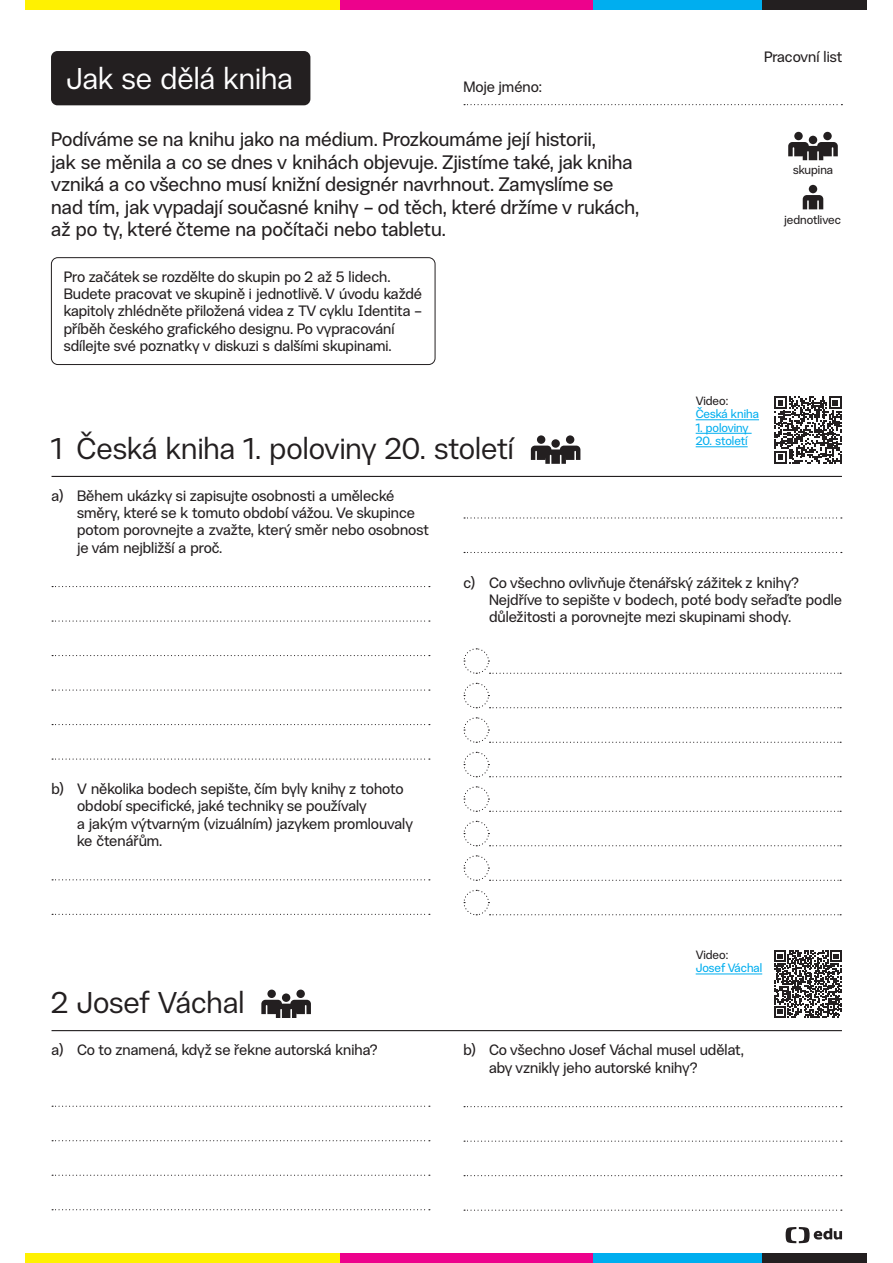
<style>
.page{position:relative;width:893px;height:1263px;background:#fff}
.page>*{position:absolute;margin:0;border:0;box-sizing:border-box;transform-origin:0 0}
.MK-nadpis{font:30px "Identita 1.8 Logo";color:#231f20}
.MK-nadpis_negativ{font:30px "Identita 1.8 Logo";color:#fff}
.PL-perex{font:19.5px/22.5px "Identita 1.8";color:#231f20}
.PL-text_odsazeni{font:15px/17.2px "Identita 1.8";color:#231f20}
.PL-text{font:15px/17.2px "Identita 1.8";color:#231f20}
.PL-popisek{font:12px/13.5px "Identita 1.8";color:#00aeef}
.PL-popisek-2{font:12px "Identita 1.8";color:#231f20}
.s1{color:#231f20}
</style>
<div class="page">
<div style="left:761px;top:0;width:106px;height:10px;background:#231f20"></div>
<div style="left:26px;top:0;width:315px;height:10px;background:#fff101"></div>
<div style="left:341px;top:0;width:252px;height:10px;background:#ed028c"></div>
<div style="left:593px;top:0;width:168px;height:10px;background:#00aeef"></div>
<div style="left:761px;top:1253px;width:106px;height:10px;background:#231f20"></div>
<div style="left:26px;top:1253px;width:315px;height:10px;background:#fff101"></div>
<div style="left:341px;top:1253px;width:252px;height:10px;background:#ed028c"></div>
<div style="left:593px;top:1253px;width:168px;height:10px;background:#00aeef"></div>
<svg style="left:786px;top:1227px;width:56px;height:16px"></svg>
<svg style="left:52px;top:586px;width:378px;height:1px"></svg>
<svg style="left:52px;top:620px;width:378px;height:2px"></svg>
<svg style="left:52px;top:655px;width:378px;height:1px"></svg>
<svg style="left:52px;top:689px;width:378px;height:2px"></svg>
<svg style="left:52px;top:724px;width:378px;height:1px"></svg>
<svg style="left:52px;top:758px;width:378px;height:2px"></svg>
<svg style="left:52px;top:879px;width:378px;height:1px"></svg>
<svg style="left:52px;top:914px;width:378px;height:1px"></svg>
<svg style="left:52px;top:1106px;width:378px;height:1px"></svg>
<svg style="left:52px;top:1140px;width:378px;height:1px"></svg>
<svg style="left:52px;top:1175px;width:378px;height:1px"></svg>
<svg style="left:52px;top:1209px;width:378px;height:1px"></svg>
<svg style="left:464px;top:104px;width:378px;height:1px"></svg>
<hr style="left:52px;top:476px;width:790px;height:1px;background:#231f20">
<hr style="left:52px;top:1030px;width:790px;height:1px;background:#231f20">
<svg style="left:464px;top:517px;width:378px;height:1px"></svg>
<svg style="left:464px;top:552px;width:378px;height:1px"></svg>
<svg style="left:463px;top:648px;width:378px;height:26px"></svg>
<svg style="left:463px;top:682px;width:378px;height:27px"></svg>
<svg style="left:463px;top:717px;width:378px;height:26px"></svg>
<svg style="left:463px;top:751px;width:378px;height:27px"></svg>
<svg style="left:463px;top:786px;width:378px;height:26px"></svg>
<svg style="left:463px;top:820px;width:378px;height:27px"></svg>
<svg style="left:463px;top:855px;width:378px;height:26px"></svg>
<svg style="left:463px;top:889px;width:378px;height:27px"></svg>
<svg style="left:464px;top:1106px;width:378px;height:1px"></svg>
<svg style="left:464px;top:1140px;width:378px;height:2px"></svg>
<svg style="left:464px;top:1175px;width:378px;height:1px"></svg>
<svg style="left:464px;top:1209px;width:378px;height:2px"></svg>
<div style="left:51px;top:51px;width:259px;height:54px;background:#231f20;border-radius:6px"></div>
<hr style="left:696px;top:419px;width:63px;height:1px;background:#00aeef">
<hr style="left:696px;top:433px;width:56px;height:1px;background:#00aeef">
<hr style="left:696px;top:446px;width:52px;height:1px;background:#00aeef">
<hr style="left:696px;top:974px;width:66px;height:1px;background:#00aeef">
<div style="left:51px;top:257px;width:384px;height:108px;border:1px solid #231f20;border-radius:6px"></div>
<div style="left:794px;top:132px;width:9px;height:8px;background:#231f20;border-radius:50%"></div>
<div style="left:823px;top:132px;width:9px;height:8px;background:#231f20;border-radius:50%"></div>
<div style="left:809px;top:136px;width:8px;height:8px;background:#231f20;border-radius:50%"></div>
<svg style="left:788px;top:142px;width:50px;height:18px"></svg>
<div style="left:809px;top:185px;width:8px;height:8px;background:#231f20;border-radius:50%"></div>
<svg style="left:803px;top:195px;width:20px;height:14px"></svg>
<div style="left:537px;top:435px;width:8px;height:9px;background:#231f20;border-radius:50%"></div>
<div style="left:566px;top:435px;width:8px;height:9px;background:#231f20;border-radius:50%"></div>
<div style="left:551px;top:439px;width:9px;height:9px;background:#231f20;border-radius:50%"></div>
<svg style="left:531px;top:446px;width:49px;height:18px"></svg>
<div style="left:267px;top:989px;width:9px;height:9px;background:#231f20;border-radius:50%"></div>
<div style="left:296px;top:989px;width:9px;height:9px;background:#231f20;border-radius:50%"></div>
<div style="left:282px;top:993px;width:8px;height:9px;background:#231f20;border-radius:50%"></div>
<svg style="left:261px;top:1000px;width:50px;height:18px"></svg>
<svg style="left:774px;top:396px;width:68px;height:68px"></svg>
<svg style="left:774px;top:950px;width:68px;height:68px"></svg>
<p class="MK-nadpis_negativ" style="left:66px;top:60px;width:228px">Jak se dělá kniha</p>
<p class="PL-text" style="left:463px;top:78px;width:80px">Moje jméno:</p>
<p class="PL-perex" style="left:51px;top:128px;width:590px">Podíváme se na knihu jako na médium. Prozkoumáme její historii,<br>jak se měnila a co se dnes v knihách objevuje. Zjistíme také, jak kniha vzniká a co všechno musí knižní designér navrhnout. Zamyslíme se nad tím, jak vypadají současné knihy – od těch, které držíme v rukách, až po ty, které čteme na počítači nebo tabletu.</p>
<p class="PL-text" style="left:64px;top:267px;width:360px">Pro začátek se rozdělte do skupin po 2 až 5 lidech.<br>Budete pracovat ve skupině i jednotlivě. V úvodu každé kapitoly zhlédněte přiložená videa z TV cyklu Identita – příběh českého grafického designu. Po vypracování sdílejte své poznatky v diskuzi s dalšími skupinami.</p>
<p class="MK-nadpis" style="left:51px;top:430px;width:464px">1 Česká kniha 1. poloviny 20. století</p>
<p class="PL-text_odsazeni" style="left:77px;top:487px;width:353px;text-indent:-26px">a) Během ukázky si zapisujte osobnosti a umělecké směry, které se k tomuto období vážou. Ve skupince potom porovnejte a zvažte, který směr nebo osobnost je vám nejbližší a proč.</p>
<p class="PL-text" style="left:764px;top:48px;width:80px">Pracovní list</p>
<p class="PL-popisek-2" style="left:793px;top:163px;width:42px">skupina</p>
<p class="PL-popisek-2" style="left:784px;top:212px;width:58px">jednotlivec</p>
<p class="PL-popisek" style="left:696px;top:393px;width:65px"><span class="s1">Video:<br></span>Česká kniha</p>
<p class="PL-popisek" style="left:696px;top:420px;width:54px">1. poloviny</p>
<p class="PL-popisek" style="left:696px;top:434px;width:53px">20. století</p>
<p class="PL-text_odsazeni" style="left:489px;top:573px;width:355px;text-indent:-26px">c) Co všechno ovlivňuje čtenářský zážitek z knihy?<br>Nejdříve to sepište v bodech, poté body seřaďte podle důležitosti a porovnejte mezi skupinami shody.</p>
<p class="PL-text_odsazeni" style="left:77px;top:780px;width:337px;text-indent:-26px">b) V několika bodech sepište, čím byly knihy z tohoto období specifické, jaké techniky se používaly<br>a jakým výtvarným (vizuálním) jazykem promlouvaly ke čtenářům.</p>
<p class="MK-nadpis" style="left:51px;top:984px;width:195px">2 Josef Váchal</p>
<p class="PL-text_odsazeni" style="left:52px;top:1041px;width:328px">a) Co to znamená, když se řekne autorská kniha?</p>
<p class="PL-popisek" style="left:696px;top:948px;width:68px"><span class="s1">Video:<br></span>Josef Váchal</p>
<p class="PL-text_odsazeni" style="left:489px;top:1041px;width:256px;text-indent:-26px">b) Co všechno Josef Váchal musel udělat, aby vznikly jeho autorské knihy?</p>
</div>
